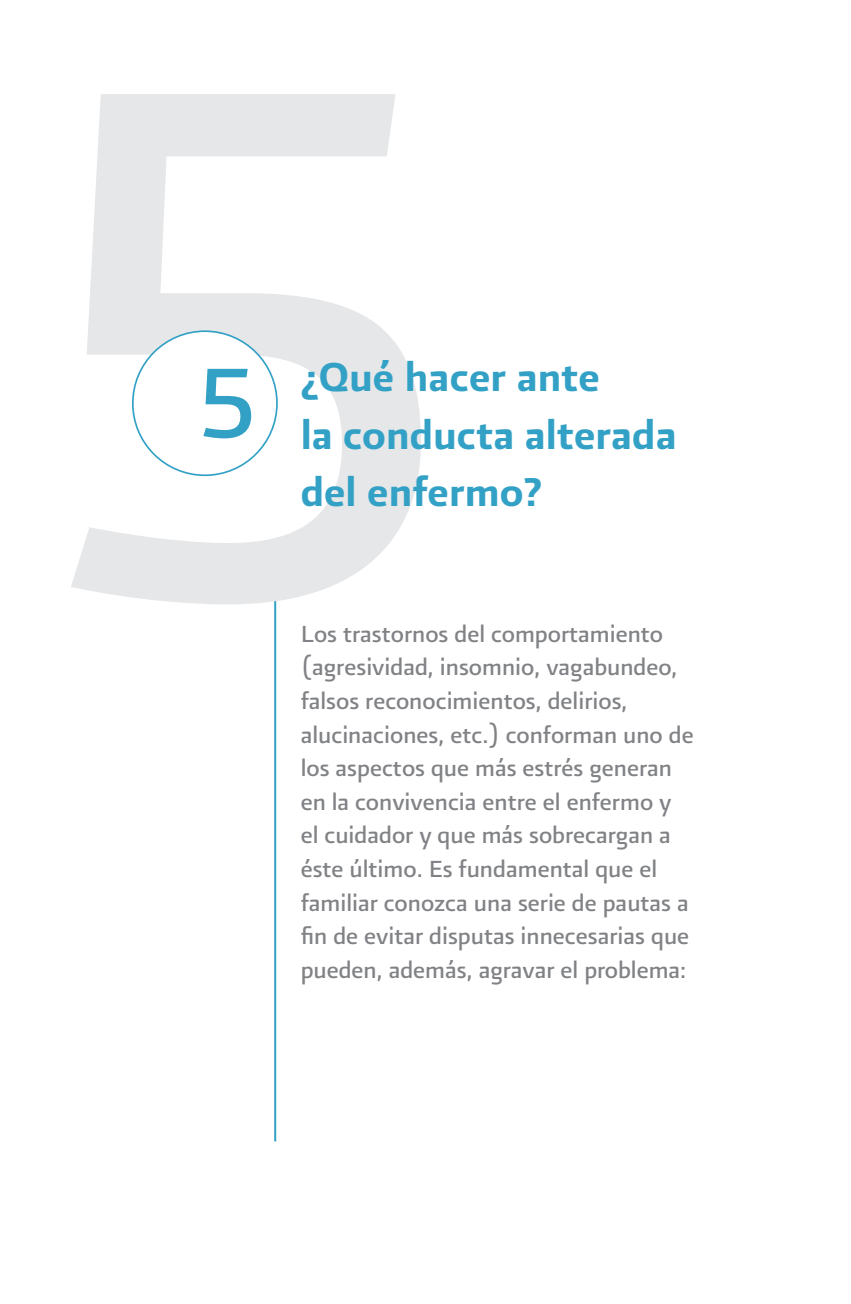
<style>
.page{position:relative;width:851px;height:1304px;background:#fff}
.page>*{position:absolute;margin:0;border:0;box-sizing:border-box;transform-origin:0 0}
.t1{font:119.6px "Presidencia Base";color:#33a1c5}
.t2{font:48px/57.6px "Presidencia Firme";color:#33a1c5}
.t3{font:28px/33.6px "Presidencia Base";color:#808285}
</style>
<div class="page">
<hr style="left:274px;top:567px;width:2px;height:574px;background:#33a1c5">
<svg style="left:71px;top:94px;width:350px;height:510px"></svg>
<div style="left:133px;top:331px;width:144px;height:144px;background:#fff;border-radius:50%"></div>
<h1 class="t1" style="left:195px;top:334px;width:49px">5</h1>
<h2 class="t2" style="left:300px;top:347px;width:377px">¿Qué hacer ante<br>la conducta alterada del enfermo?</h2>
<p class="t3" style="left:300px;top:616px;width:394px">Los trastornos del comportamiento (agresividad, insomnio, vagabundeo, falsos reconocimientos, delirios, alucinaciones, etc.) conforman uno de los aspectos que más estrés generan en la convivencia entre el enfermo y el cuidador y que más sobrecargan a éste último. Es fundamental que el familiar conozca una serie de pautas a fin de evitar disputas innecesarias que pueden, además, agravar el problema:</p>
</div>
